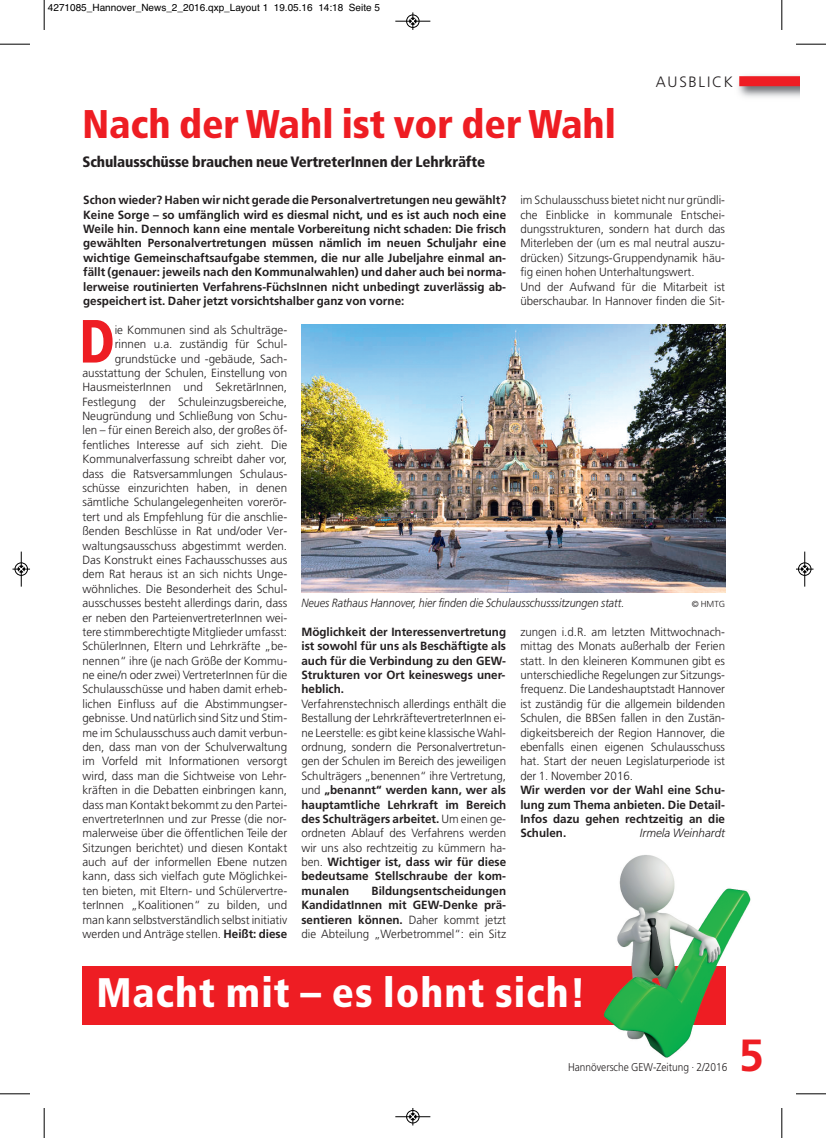
<style>
.page{position:relative;width:826px;height:1138px;background:#fff}
.page>*{position:absolute;margin:0;border:0;box-sizing:border-box;transform-origin:0 0}
.t1{font:900 condensed 60.88px "Frutiger";color:#ee1d23;scale:.87 1}
.t2{font:700 45px "Frutiger";color:#ee1d23}
.t3{font:900 condensed 41.25px "Frutiger";letter-spacing:.025em;color:#fff}
.t4{font:900 condensed 40px "Frutiger";color:#ee1d23}
.t5{font:900 condensed 15px "Frutiger";letter-spacing:-.01em;color:#231f20}
.t6{font:300 15px "Frutiger";letter-spacing:.115em;color:#231f20}
.t7{font:300 11.88px/14.4px "Frutiger";color:#231f20;text-align:justify}
.t8{font:700 11.88px/14.4px "Frutiger";color:#231f20;text-align:justify}
.t9{font:italic 300 11.88px "Frutiger";color:#231f20;scale:.9 1}
.t10{font:italic 300 11.88px "Frutiger";color:#231f20}
.t11{font:300 11.25px "Frutiger";color:#231f20;scale:.9 1}
.t12{font:10px "Helvetica";color:#000}
.t13{font:300 8.75px "Frutiger";color:#231f20}
.s1{font-weight:700}
.s2{font-weight:300}
</style>
<div class="page">
<img style="left:738px;top:75px;width:61px;height:23px">
<div style="left:739px;top:76px;width:60px;height:10px;background:#ee1d23"></div>
<img style="left:301px;top:325px;width:423px;height:267px">
<div style="left:82px;top:965px;width:642px;height:59px;background:#ee1d23"></div>
<img style="left:599px;top:855px;width:152px;height:203px">
<img style="left:599px;top:965px;width:125px;height:59px">
<hr style="left:44px;top:0;width:1px;height:30px;background:#000">
<hr style="left:0;top:44px;width:30px;height:1px;background:#000">
<hr style="left:781px;top:0;width:1px;height:30px;background:#000">
<hr style="left:795px;top:44px;width:30px;height:1px;background:#000">
<hr style="left:44px;top:1107px;width:1px;height:30px;background:#000">
<hr style="left:0;top:1093px;width:30px;height:1px;background:#000">
<hr style="left:781px;top:1107px;width:1px;height:30px;background:#000">
<hr style="left:795px;top:1093px;width:30px;height:1px;background:#000">
<hr style="left:395px;top:21px;width:35px;height:1px;background:#000">
<div style="left:406px;top:15px;width:13px;height:13px;border:1px solid #000;border-radius:50%"></div>
<svg style="left:409px;top:12px;width:7px;height:18px"></svg>
<div style="left:406px;top:1109px;width:13px;height:14px;border:1px solid #fff;border-radius:50%"></div>
<hr style="left:395px;top:1116px;width:35px;height:1px;background:#000">
<div style="left:406px;top:1109px;width:13px;height:13px;border:1px solid #000;border-radius:50%"></div>
<svg style="left:409px;top:1108px;width:7px;height:17px"></svg>
<hr style="left:21px;top:551px;width:1px;height:35px;background:#000">
<div style="left:15px;top:562px;width:13px;height:13px;border:1px solid #000;border-radius:50%"></div>
<svg style="left:12px;top:565px;width:18px;height:7px"></svg>
<div style="left:797px;top:562px;width:14px;height:13px;border:1px solid #fff;border-radius:50%"></div>
<hr style="left:804px;top:551px;width:1px;height:35px;background:#000">
<div style="left:798px;top:562px;width:12px;height:13px;border:1px solid #000;border-radius:50%"></div>
<svg style="left:796px;top:565px;width:17px;height:7px"></svg>
<p class="t12" style="left:48px;top:2px;width:333px">4271085_Hannover_News_2_2016.qxp_Layout 1 19.05.16 14:18 Seite 5</p>
<h3 class="t4" style="left:82px;top:108px;width:535px">Nach der Wahl ist vor der Wahl</h3>
<p class="t5" style="left:82px;top:156px;width:404px">Schulausschüsse brauchen neue VertreterInnen der Lehrkräfte</p>
<p class="t6" style="left:655px;top:76px;width:78px">AUSBLICK</p>
<p class="t8" style="left:83px;top:194px;width:424px">Schon wieder? Haben wir nicht gerade die Personalvertretungen neu gewählt?<br>Keine Sorge – so umfänglich wird es diesmal nicht, und es ist auch noch eine Weile hin. Dennoch kann eine mentale Vorbereitung nicht schaden: Die frisch gewählten Personalvertretungen müssen nämlich im neuen Schuljahr eine wichtige Gemeinschaftsaufgabe stemmen, die nur alle Jubeljahre einmal an&shy;fällt (genauer: jeweils nach den Kommunalwahlen) und daher auch bei norma&shy;lerweise routinierten Verfahrens-FüchsInnen nicht unbedingt zuverlässig ab&shy;gespeichert ist. Daher jetzt vorsichtshalber ganz von vorne:</p>
<p class="t7" style="left:520px;top:194px;width:206px;text-align:left">im Schulausschuss bietet nicht nur gründli&shy;che Einblicke in kommunale Entschei&shy;dungsstrukturen, sondern hat durch das Miterleben der (um es mal neutral auszu&shy;drücken) Sitzungs-Gruppendynamik häu&shy;fig einen hohen Unterhaltungswert.<br>Und der Aufwand für die Mitarbeit ist überschaubar. In Hannover finden die Sit-</p>
<h1 class="t1" style="left:79px;top:317px;width:42px">D</h1>
<p class="t7" style="left:82px;top:323px;width:206px;text-align:right">ie Kommunen sind als Schulträge&shy;rinnen u.a. zuständig für Schul&shy;grundstücke und -gebäude, Sach&shy;ausstattung der Schulen, Einstellung von HausmeisterInnen und SekretärInnen, Festlegung der Schuleinzugsbereiche, Neugründung und Schließung von Schu&shy;len – für einen Bereich also, der großes öf&shy;fentliches Interesse auf sich zieht. Die Kommunalverfassung schreibt daher vor, dass die Ratsversammlungen Schulaus&shy;schüsse einzurichten haben, in denen sämtliche Schulangelegenheiten vorerör&shy;tert und als Empfehlung für die anschlie&shy;ßenden Beschlüsse in Rat und/oder Ver&shy;waltungsausschuss abgestimmt werden.<br>Das Konstrukt eines Fachausschusses aus dem Rat heraus ist an sich nichts Unge&shy;wöhnliches. Die Besonderheit des Schul&shy;ausschusses besteht allerdings darin, dass er neben den ParteienvertreterInnen wei&shy;tere stimmberechtigte Mitglieder umfasst:<br>SchülerInnen, Eltern und Lehrkräfte „be&shy;nennen“ ihre (je nach Größe der Kommu&shy;ne eine/n oder zwei) VertreterInnen für die Schulausschüsse und haben damit erheb&shy;lichen Einfluss auf die Abstimmungser&shy;gebnisse. Und natürlich sind Sitz und Stim&shy;me im Schulausschuss auch damit verbun&shy;den, dass man von der Schulverwaltung im Vorfeld mit Informationen versorgt wird, dass man die Sichtweise von Lehr&shy;kräften in die Debatten einbringen kann, dass man Kontakt bekommt zu den Partei&shy;envertreterInnen und zur Presse (die nor&shy;malerweise über die öffentlichen Teile der Sitzungen berichtet) und diesen Kontakt auch auf der informellen Ebene nutzen kann, dass sich vielfach gute Möglichkei&shy;ten bieten, mit Eltern- und Schülervertre&shy;terInnen „Koalitionen“ zu bilden, und man kann selbstverständlich selbst initiativ werden und Anträge stellen. <span class="s1">Heißt: diese</span></p>
<p class="t9" style="left:301px;top:598px;width:360px">Neues Rathaus Hannover, hier finden die Schulausschusssitzungen statt.</p>
<p class="t13" style="left:691px;top:600px;width:35px">© HMTG</p>
<p class="t8" style="left:301px;top:625px;width:206px">Möglichkeit der Interessenvertretung ist sowohl für uns als Beschäftigte als auch für die Verbindung zu den GEW-Strukturen vor Ort keineswegs uner&shy;heblich.</p>
<p class="t7" style="left:301px;top:697px;width:206px">Verfahrenstechnisch allerdings enthält die Bestallung der LehrkräftevertreterInnen ei&shy;ne Leerstelle: es gibt keine klassische Wahl&shy;ordnung, sondern die Personalvertretun&shy;gen der Schulen im Bereich des jeweiligen Schulträgers „benennen“ ihre Vertretung, und <span class="s1">„benannt“ werden kann, wer als hauptamtliche Lehrkraft im Bereich des Schulträgers arbeitet.</span> Um einen ge&shy;ordneten Ablauf des Verfahrens werden wir uns also rechtzeitig zu kümmern ha&shy;ben. <span class="s1">Wichtiger ist, dass wir für diese bedeutsame Stellschraube der kom&shy;munalen</span></p>
<p class="t8" style="left:301px;top:884px;width:206px;text-indent:70px">Bildungsentscheidungen KandidatInnen mit GEW-Denke prä&shy;sentieren können. <span class="s2">Daher kommt jetzt die Abteilung „Werbetrommel“: ein Sitz</span></p>
<p class="t7" style="left:520px;top:625px;width:206px">zungen i.d.R. am letzten Mittwochnach&shy;mittag des Monats außerhalb der Ferien statt. In den kleineren Kommunen gibt es unterschiedliche Regelungen zur Sitzungs&shy;frequenz. Die Landeshauptstadt Hannover ist zuständig für die allgemein bildenden Schulen, die BBSen fallen in den Zustän&shy;digkeitsbereich der Region Hannover, die ebenfalls einen eigenen Schulausschuss hat. Start der neuen Legislaturperiode ist der 1. November 2016.</p>
<p class="t8" style="left:520px;top:783px;width:206px">Wir werden vor der Wahl eine Schu&shy;lung zum Thema anbieten. Die Detail-Infos dazu gehen rechtzeitig an die Schulen.</p>
<p class="t10" style="left:639px;top:828px;width:87px">Irmela Weinhardt</p>
<h3 class="t3" style="left:96px;top:975px;width:490px">Macht mit – es lohnt sich!</h3>
<p class="t11" style="left:568px;top:1062px;width:178px">Hannöversche GEW-Zeitung · 2/2016</p>
<h2 class="t2" style="left:738px;top:1036px;width:27px">5</h2>
</div>
